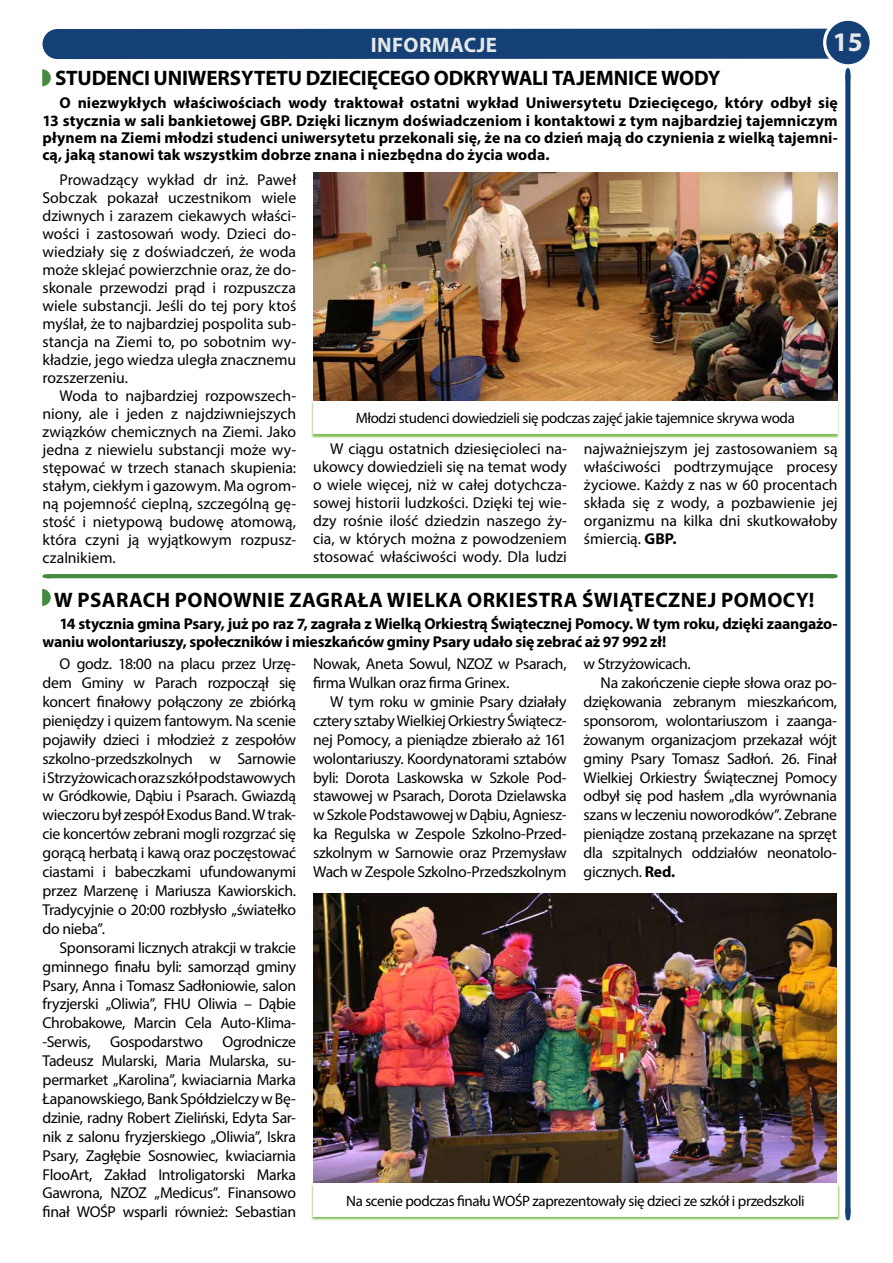
<style>
.page{position:relative;width:893px;height:1263px;background:#fff}
.page>*{position:absolute;margin:0;border:0;box-sizing:border-box;transform-origin:0 0}
.t1{font:700 27px "Myriad Pro";color:#e6e7e8}
.t2{font:700 21px "Myriad Pro";letter-spacing:.005em;color:#000}
.t3{font:700 21px "Myriad Pro";letter-spacing:.02em;color:#e6e7e8}
.t4{font:15.75px/18.9px "Myriad Pro";letter-spacing:-.02em;color:#000;text-align:justify}
.t5{font:700 15.75px/17.2px "Myriad Pro";letter-spacing:-.015em;color:#000;text-align:justify}
.t6{font:15px "Myriad Pro";letter-spacing:-.025em;color:#000}
.s1{font-weight:700}
</style>
<div class="page">
<div style="left:61px;top:29px;width:768px;height:30px;background:#144075"></div>
<div style="left:43px;top:29px;width:29px;height:30px;background:#144075;border-radius:50%"></div>
<div style="left:823px;top:18px;width:50px;height:49px;border:7px solid #fff;border-radius:50%"></div>
<div style="left:826px;top:21px;width:44px;height:43px;background:#144075;border-radius:50%"></div>
<svg style="left:845px;top:68px;width:5px;height:1152px;background:#234e7f"></svg>
<svg style="left:42px;top:69px;width:9px;height:17px"></svg>
<img style="left:313px;top:173px;width:524px;height:228px">
<svg style="left:43px;top:574px;width:795px;height:4px;background:#488b42"></svg>
<svg style="left:43px;top:589px;width:8px;height:17px"></svg>
<img style="left:313px;top:893px;width:524px;height:290px">
<div style="left:311px;top:1184px;width:529px;height:36px;background:#56aa1e;opacity:.75"></div>
<div style="left:313px;top:1184px;width:525px;height:33px;background:#fff"></div>
<div style="left:311px;top:401px;width:528px;height:37px;background:#56aa1e;opacity:.75"></div>
<div style="left:313px;top:401px;width:524px;height:33px;background:#fff"></div>
<h2 class="t3" style="left:371px;top:31px;width:128px">INFORMACJE</h2>
<h1 class="t1" style="left:833px;top:25px;width:31px">15</h1>
<h2 class="t2" style="left:55px;top:64px;width:667px">STUDENCI UNIWERSYTETU DZIECIĘCEGO ODKRYWALI TAJEMNICE WODY</h2>
<p class="t5" style="left:42px;top:94px;width:797px;text-indent:17px">O niezwykłych właściwościach wody traktował ostatni wykład Uniwersytetu Dziecięcego, który odbył się 13 stycznia w sali bankietowej GBP. Dzięki licznym doświadczeniom i kontaktowi z tym najbardziej tajemniczym płynem na Ziemi młodzi studenci uniwersytetu przekonali się, że na co dzień mają do czynienia z wielką tajemni&shy;cą, jaką stanowi tak wszystkim dobrze znana i niezbędna do życia woda.</p>
<p class="t4" style="left:43px;top:170px;width:255px;line-height:18px;text-indent:17px">Prowadzący wykład dr inż. Paweł Sobczak pokazał uczestnikom wiele dziwnych i zarazem ciekawych właści&shy;wości i zastosowań wody. Dzieci do&shy;wiedziały się z doświadczeń, że woda może sklejać powierzchnie oraz, że do&shy;skonale przewodzi prąd i rozpuszcza wiele substancji. Jeśli do tej pory ktoś myślał, że to najbardziej pospolita sub&shy;stancja na Ziemi to, po sobotnim wy&shy;kładzie, jego wiedza uległa znacznemu rozszerzeniu.</p>
<p class="t4" style="left:43px;top:386px;width:255px;line-height:18px;text-indent:17px">Woda to najbardziej rozpowszech&shy;niony, ale i jeden z najdziwniejszych związków chemicznych na Ziemi. Jako jedna z niewielu substancji może wy&shy;stępować w trzech stanach skupienia: stałym, ciekłym i gazowym. Ma ogrom&shy;ną pojemność cieplną, szczególną gę&shy;stość i nietypową budowę atomową, która czyni ją wyjątkowym rozpusz&shy;czalnikiem.</p>
<p class="t6" style="left:356px;top:409px;width:441px">Młodzi studenci dowiedzieli się podczas zajęć jakie tajemnice skrywa woda</p>
<p class="t4" style="left:313px;top:440px;width:255px;line-height:18px;text-indent:17px">W ciągu ostatnich dziesięcioleci na&shy;ukowcy dowiedzieli się na temat wody o wiele więcej, niż w całej dotychcza&shy;sowej historii ludzkości. Dzięki tej wie&shy;dzy rośnie ilość dziedzin naszego ży&shy;cia, w których można z powodzeniem stosować właściwości wody. Dla ludzi</p>
<p class="t4" style="left:584px;top:440px;width:255px;line-height:18px">najważniejszym jej zastosowaniem są właściwości podtrzymujące procesy życiowe. Każdy z nas w 60 procentach składa się z wody, a pozbawienie jej organizmu na kilka dni skutkowałoby śmiercią. <span class="s1">GBP.</span></p>
<h2 class="t2" style="left:54px;top:586px;width:762px">W PSARACH PONOWNIE ZAGRAŁA WIELKA ORKIESTRA ŚWIĄTECZNEJ POMOCY!</h2>
<p class="t5" style="left:42px;top:615px;width:797px;text-indent:17px">14 stycznia gmina Psary, już po raz 7, zagrała z Wielką Orkiestrą Świątecznej Pomocy. W tym roku, dzięki zaangażo&shy;waniu wolontariuszy, społeczników i mieszkańców gminy Psary udało się zebrać aż 97 992 zł!</p>
<p class="t4" style="left:43px;top:654px;width:255px;text-indent:17px">O godz. 18:00 na placu przez Urzę&shy;dem Gminy w Parach rozpoczął się koncert finałowy połączony ze zbiórką pieniędzy i quizem fantowym. Na scenie pojawiły dzieci i młodzież z zespołów szkolno-przedszkolnych w Sarnowie i Strzyżowicach oraz szkół podstawowych w Gródkowie, Dąbiu i Psarach. Gwiazdą wieczoru był zespół Exodus Band. W trak&shy;cie koncertów zebrani mogli rozgrzać się gorącą herbatą i kawą oraz poczęstować ciastami i babeczkami ufundowanymi przez Marzenę i Mariusza Kawiorskich.<br>Tradycyjnie o 20:00 rozbłysło „światełko do nieba”.</p>
<p class="t4" style="left:43px;top:938px;width:255px;text-indent:17px">Sponsorami licznych atrakcji w trakcie gminnego finału byli: samorząd gminy Psary, Anna i Tomasz Sadłoniowie, salon fryzjerski „Oliwia”, FHU Oliwia – Dąbie Chrobakowe, Marcin Cela Auto-Klima--Serwis, Gospodarstwo Ogrodnicze Tadeusz Mularski, Maria Mularska, su&shy;permarket „Karolina”, kwiaciarnia Marka Łapanowskiego, Bank Spółdzielczy w Bę&shy;dzinie, radny Robert Zieliński, Edyta Sar&shy;nik z salonu fryzjerskiego „Oliwia”, Iskra Psary, Zagłębie Sosnowiec, kwiaciarnia FlooArt, Zakład Introligatorski Marka Gawrona, NZOZ „Medicus”. Finansowo finał WOŚP wsparli również: Sebastian</p>
<p class="t4" style="left:313px;top:654px;width:255px">Nowak, Aneta Sowul, NZOZ w Psarach, firma Wulkan oraz firma Grinex.</p>
<p class="t4" style="left:313px;top:692px;width:255px;text-indent:17px">W tym roku w gminie Psary działały cztery sztaby Wielkiej Orkiestry Świątecz&shy;nej Pomocy, a pieniądze zbierało aż 161 wolontariuszy. Koordynatorami sztabów byli: Dorota Laskowska w Szkole Pod&shy;stawowej w Psarach, Dorota Dzielawska w Szkole Podstawowej w Dąbiu, Agniesz&shy;ka Regulska w Zespole Szkolno-Przed&shy;szkolnym w Sarnowie oraz Przemysław Wach w Zespole Szkolno-Przedszkolnym</p>
<p class="t4" style="left:584px;top:654px;width:109px">w Strzyżowicach.</p>
<p class="t4" style="left:601px;top:673px;width:238px">Na zakończenie ciepłe słowa oraz po-</p>
<p class="t4" style="left:584px;top:692px;width:255px">dziękowania zebranym mieszkańcom,</p>
<p class="t4" style="left:584px;top:711px;width:255px">sponsorom, wolontariuszom i zaanga-</p>
<p class="t4" style="left:584px;top:730px;width:255px">żowanym organizacjom przekazał wójt</p>
<p class="t4" style="left:584px;top:749px;width:255px">gminy Psary Tomasz Sadłoń. 26. Finał</p>
<p class="t4" style="left:584px;top:767px;width:255px">Wielkiej Orkiestry Świątecznej Pomocy</p>
<p class="t4" style="left:584px;top:786px;width:255px">odbył się pod hasłem „dla wyrównania</p>
<p class="t4" style="left:584px;top:805px;width:255px">szans w leczeniu noworodków”. Zebrane</p>
<p class="t4" style="left:584px;top:824px;width:255px">pieniądze zostaną przekazane na sprzęt</p>
<p class="t4" style="left:584px;top:843px;width:255px">dla szpitalnych oddziałów neonatolo-</p>
<p class="t4" style="left:584px;top:862px;width:93px">gicznych. <span class="s1">Red.</span></p>
<p class="t6" style="left:346px;top:1191px;width:460px">Na scenie podczas finału WOŚP zaprezentowały się dzieci ze szkół i przedszkoli</p>
</div>
